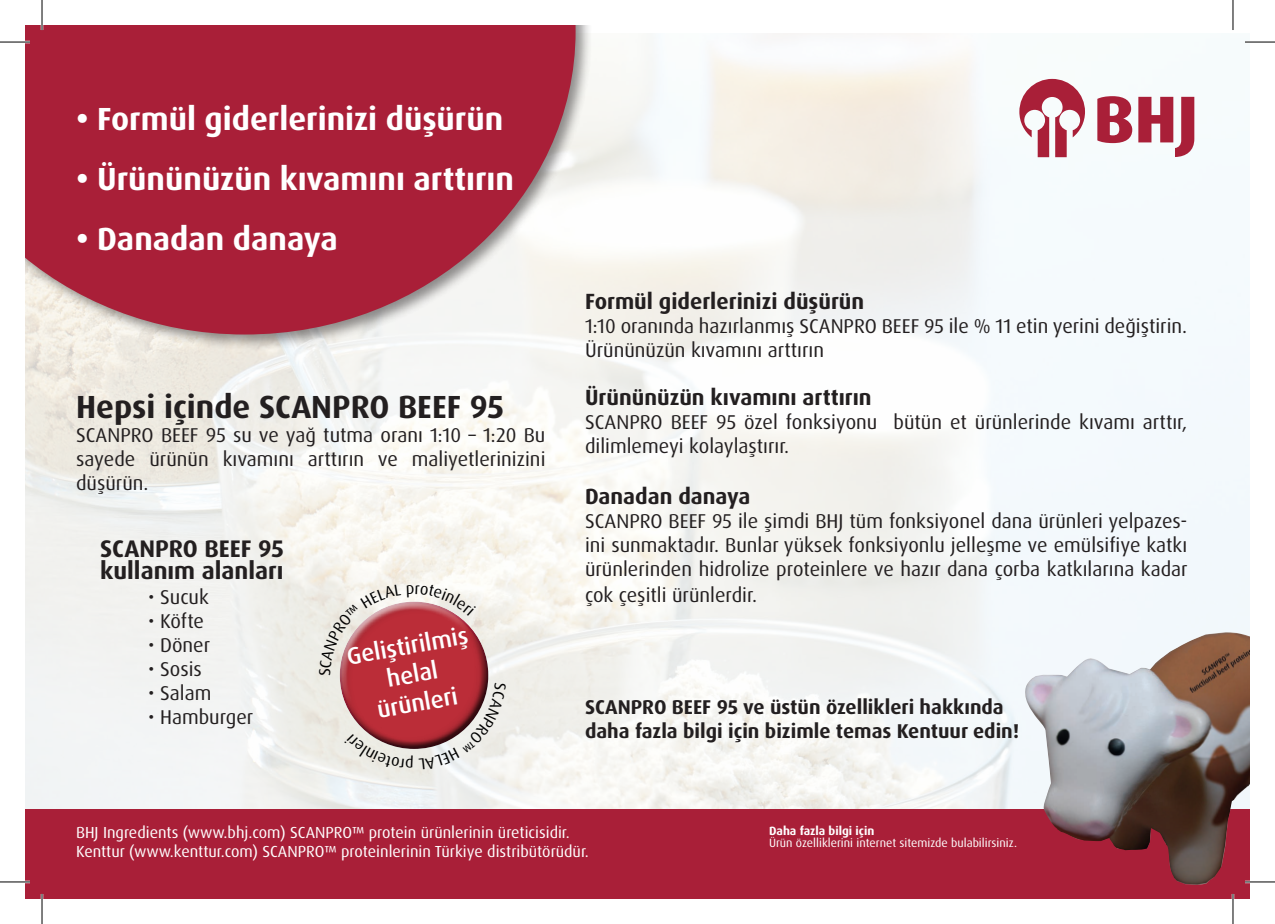
<style>
.page{position:relative;width:1275px;height:924px;background:#fff}
.page>*{position:absolute;margin:0;border:0;box-sizing:border-box;transform-origin:0 0}
.t1{font:700 32px "Dax Pro";color:#fff}
.t2{font:700 32px "Dax Pro";color:#231f20}
.t3{font:700 24px/22px "Dax Pro";color:#231f20}
.t4{font:500 24px/28.8px "Dax Pro";color:#fff;text-align:center}
.t5{font:700 22px "Dax Pro";color:#231f20}
.t6{font:20px/24px "Dax Pro";color:#231f20}
.t7{font:700 20px/24px "Dax Pro";color:#231f20}
.t8{font:16px "Dax Pro";color:#fff}
.t9{font:12px "Dax Pro";color:#fff}
.t10{font:700 12px "Dax Pro";color:#fff}
</style>
<div class="page">
<svg style="left:1019px;top:79px;width:66px;height:78px"></svg>
<svg style="left:1097px;top:96px;width:35px;height:47px"></svg>
<svg style="left:1138px;top:97px;width:56px;height:60px"></svg>
<div style="left:25px;top:809px;width:1225px;height:89px;background:#a91f38"></div>
<div style="left:25px;top:25px;width:567px;height:326px;background:#231f20;opacity:.5"></div>
<svg style="left:25px;top:25px;width:550px;height:309px;background:#b23d51"></svg>
<img style="left:1023px;top:632px;width:227px;height:252px">
<div style="left:339px;top:598px;width:145px;height:115px;background:#fff;opacity:.75"></div>
<div style="left:341px;top:624px;width:150px;height:126px;background:#231f20;opacity:.75"></div>
<hr style="left:0;top:41px;width:30px;height:2px;background:#fff">
<hr style="left:0;top:880px;width:30px;height:2px;background:#fff">
<hr style="left:1245px;top:880px;width:30px;height:2px;background:#fff">
<hr style="left:41px;top:0;width:2px;height:30px;background:#fff">
<hr style="left:41px;top:893px;width:2px;height:30px;background:#fff">
<hr style="left:1231px;top:893px;width:3px;height:30px;background:#fff">
<hr style="left:0;top:42px;width:30px;height:1px;background:#000">
<hr style="left:1245px;top:42px;width:30px;height:1px;background:#000">
<hr style="left:0;top:881px;width:30px;height:1px;background:#000">
<hr style="left:1245px;top:881px;width:30px;height:1px;background:#000">
<hr style="left:42px;top:0;width:1px;height:30px;background:#000">
<hr style="left:42px;top:893px;width:1px;height:30px;background:#000">
<hr style="left:1232px;top:0;width:1px;height:30px;background:#000">
<hr style="left:1232px;top:893px;width:1px;height:30px;background:#000">
<svg style="left:319px;top:583px;width:82px;height:92px;background:#d89fa0"></svg>
<svg style="left:407px;top:584px;width:69px;height:31px"></svg>
<svg style="left:419px;top:682px;width:87px;height:87px;background:#cc9396"></svg>
<svg style="left:344px;top:733px;width:69px;height:34px;background:#d7c1bd"></svg>
<p class="t1" style="left:76px;top:98px;width:429px">• Formül giderlerinizi düşürün</p>
<p class="t1" style="left:76px;top:158px;width:439px">• Ürününüzün kıvamını arttırın</p>
<p class="t1" style="left:76px;top:218px;width:263px">• Danadan danaya</p>
<p class="t2" style="left:76px;top:386px;width:429px">Hepsi içinde SCANPRO BEEF 95</p>
<p class="t6" style="left:76px;top:423px;width:471px;text-align:justify">SCANPRO BEEF 95 su ve yağ tutma oranı 1:10 – 1:20 Bu sayede ürünün kıvamını arttırın ve maliyetlerinizini düşürün.</p>
<p class="t3" style="left:100px;top:538px;width:185px">SCANPRO BEEF 95 kullanım alanları</p>
<p class="t6" style="left:148px;top:584px;width:62px">• Sucuk</p>
<p class="t6" style="left:148px;top:608px;width:57px">• Köfte</p>
<p class="t6" style="left:148px;top:632px;width:64px">• Döner</p>
<p class="t6" style="left:148px;top:656px;width:55px">• Sosis</p>
<p class="t6" style="left:148px;top:680px;width:65px">• Salam</p>
<p class="t6" style="left:148px;top:704px;width:107px">• Hamburger</p>
<p class="t4" style="left:344px;top:642px;width:124px;rotate:-10deg">Geliştirilmiş helal</p>
<p class="t4" style="left:375px;top:695px;width:83px;rotate:-10deg">ürünleri</p>
<p class="t5" style="left:585px;top:287px;width:281px">Formül giderlerinizi düşürün</p>
<p class="t6" style="left:585px;top:314px;width:604px">1:10 oranında hazırlanmış SCANPRO BEEF 95 ile % 11 etin yerini değiştirin.<br>Ürününüzün kıvamını arttırın</p>
<p class="t5" style="left:585px;top:383px;width:288px">Ürününüzün kıvamını arttırın</p>
<p class="t6" style="left:585px;top:410px;width:604px">SCANPRO BEEF 95 özel fonksiyonu bütün et ürünlerinde kıvamı arttır, dilimlemeyi kolaylaştırır.</p>
<p class="t5" style="left:585px;top:481px;width:167px">Danadan danaya</p>
<p class="t6" style="left:585px;top:508px;width:604px;text-align:justify">SCANPRO BEEF 95 ile şimdi BHJ tüm fonksiyonel dana ürünleri yelpazes&shy;ini sunmaktadır. Bunlar yüksek fonksiyonlu jelleşme ve emülsifiye katkı ürünlerinden hidrolize proteinlere ve hazır dana çorba katkılarına kadar</p>
<p class="t6" style="left:585px;top:583px;width:173px">çok çeşitli ürünlerdir.</p>
<p class="t7" style="left:585px;top:695px;width:436px">SCANPRO BEEF 95 ve üstün özellikleri hakkında daha fazla bilgi için bizimle temas Kentuur edin!</p>
<p class="t8" style="left:76px;top:821px;width:495px">BHJ Ingredients (www.bhj.com) SCANPRO™ protein ürünlerinin üreticisidir.</p>
<p class="t8" style="left:76px;top:840px;width:514px">Kenttur (www.kenttur.com) SCANPRO™ proteinlerinin Türkiye distribütörüdür.</p>
<p class="t10" style="left:769px;top:822px;width:107px">Daha fazla bilgi için</p>
<p class="t9" style="left:769px;top:834px;width:250px">Ürün özelliklerini internet sitemizde bulabilirsiniz.</p>
</div>
